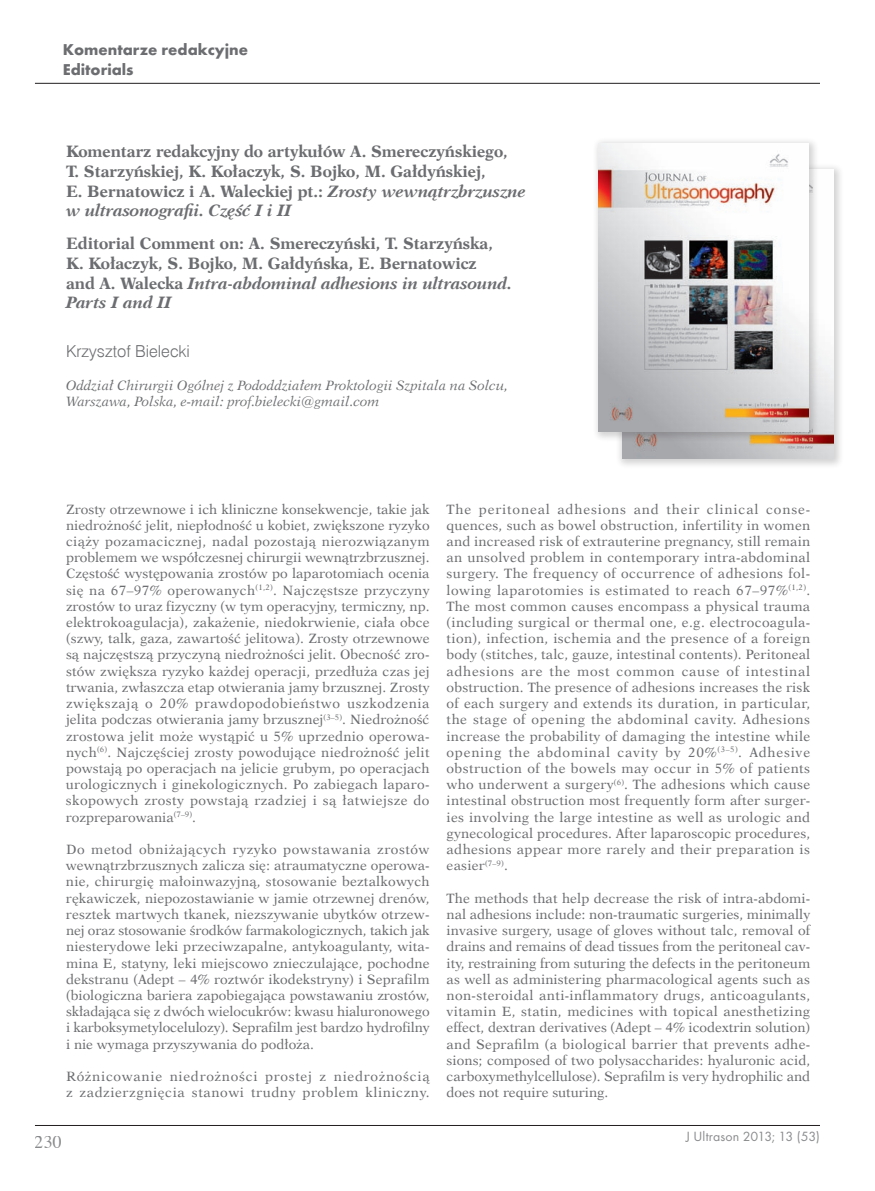
<style>
.page{position:relative;width:875px;height:1191px;background:#fff}
.page>*{position:absolute;margin:0;border:0;box-sizing:border-box;transform-origin:0 0}
.t1{font:18px "Times";color:#6c6d70}
.t2{font:700 16.5px/19.8px "Dutch 823 EU";color:#6c6d70}
.t3{font:16.5px "Swis 721 Lt EU Normal";color:#6c6d70}
.t4{font:700 16.35px/19.5px "Pfutura";color:#6c6d70}
.t5{font:13.8px "Pfutura";letter-spacing:.005em;color:#6c6d70}
.t6{font:13.5px/16.2px "Dutch 823 EU";letter-spacing:.03em;color:#6c6d70;text-align:justify}
.t7{font:italic 13.5px/16.2px "Dutch 823 EU";color:#6c6d70}
.t8{font:13.5px/16.2px "Dutch 823 EU";letter-spacing:.05em;color:#6c6d70}
.s1{font-style:italic}
</style>
<div class="page">
<hr style="left:35px;top:1124px;width:785px;height:1px;background:#231f20">
<hr style="left:35px;top:83px;width:785px;height:1px;background:#231f20">
<div style="left:615px;top:163px;width:229px;height:306px;background:#231f20;opacity:.2"></div>
<img style="left:622px;top:169px;width:211px;height:289px">
<div style="left:592px;top:137px;width:228px;height:305px;background:#231f20;opacity:.2"></div>
<img style="left:599px;top:144px;width:209px;height:287px">
<p class="t4" style="left:63px;top:40px;width:187px">Komentarze redakcyjne<br>Editorials</p>
<p class="t2" style="left:66px;top:142px;width:461px">Komentarz redakcyjny do artykułów A. Smereczyńskiego,<br>T. Starzyńskiej, K. Kołaczyk, S. Bojko, M. Gałdyńskiej,<br>E. Bernatowicz i A. Waleckiej pt.: <span class="s1">Zrosty wewnątrzbrzuszne w ultrasonografii. Część I i II</span></p>
<p class="t2" style="left:66px;top:234px;width:448px">Editorial Comment on: A. Smereczyński, T. Starzyńska, K. Kołaczyk, S. Bojko, M. Gałdyńska, E. Bernatowicz<br>and A. Walecka <span class="s1">Intra-abdominal adhesions in ultrasound.<br>Parts I and II</span></p>
<p class="t3" style="left:66px;top:340px;width:125px">Krzysztof Bielecki</p>
<p class="t7" style="left:66px;top:377px;width:443px">Oddział Chirurgii Ogólnej z Pododdziałem Proktologii Szpitala na Solcu,<br>Warszawa, Polska, e‑mail: prof.bielecki@gmail.com</p>
<p class="t6" style="left:66px;top:501px;width:365px">Zrosty otrzewnowe i ich kliniczne konsekwencje, takie jak niedrożność jelit, niepłodność u kobiet, zwiększone ryzyko ciąży pozamacicznej, nadal pozostają nierozwiązanym problemem we współczesnej chirurgii wewnątrzbrzusznej.<br>Częstość występowania zrostów po laparotomiach ocenia się na 67–97% operowanych<sup>(1,2)</sup>. Najczęstsze przyczyny zrostów to uraz fizyczny (w tym operacyjny, termiczny, np. elektrokoagulacja), zakażenie, niedokrwienie, ciała obce (szwy, talk, gaza, zawartość jelitowa). Zrosty otrzewnowe są najczęstszą przyczyną niedrożności jelit. Obecność zro&shy;stów zwiększa ryzyko każdej operacji, przedłuża czas jej trwania, zwłaszcza etap otwierania jamy brzusznej. Zrosty zwiększają o 20% prawdopodobieństwo uszkodzenia jelita podczas otwierania jamy brzusznej<sup>(3–5)</sup>. Niedrożność zrostowa jelit może wystąpić u 5% uprzednio operowa&shy;nych<sup>(6)</sup>. Najczęściej zrosty powodujące niedrożność jelit powstają po operacjach na jelicie grubym, po operacjach urologicznych i ginekologicznych. Po zabiegach laparo&shy;skopowych zrosty powstają rzadziej i są łatwiejsze do rozpreparowania<sup>(7–9)</sup>.</p>
<p class="t6" style="left:66px;top:841px;width:365px">Do metod obniżających ryzyko powstawania zrostów wewnątrzbrzusznych zalicza się: atraumatyczne operowa&shy;nie, chirurgię małoinwazyjną, stosowanie beztalkowych rękawiczek, niepozostawianie w jamie otrzewnej drenów, resztek martwych tkanek, niezszywanie ubytków otrzew&shy;nej oraz stosowanie środków farmakologicznych, takich jak niesterydowe leki przeciwzapalne, antykoagulanty, wita&shy;mina E, statyny, leki miejscowo znieczulające, pochodne dekstranu (Adept – 4% roztwór ikodekstryny) i Seprafilm (biologiczna bariera zapobiegająca powstawaniu zrostów, składająca się z dwóch wielocukrów: kwasu hialuronowego i karboksymetylocelulozy). Seprafilm jest bardzo hydrofilny i nie wymaga przyszywania do podłoża.</p>
<p class="t8" style="left:66px;top:1068px;width:365px">Różnicowanie niedrożności prostej z niedrożnością z zadzierzgnięcia stanowi trudny problem kliniczny.</p>
<p class="t6" style="left:446px;top:501px;width:365px">The peritoneal adhesions and their clinical conse&shy;quences, such as bowel obstruction, infertility in women and increased risk of extrauterine pregnancy, still remain an unsolved problem in contemporary intra-abdominal surgery. The frequency of occurrence of adhesions fol&shy;lowing laparotomies is estimated to reach 67–97%<sup>(1,2)</sup>.<br>The most common causes encompass a physical trauma (including surgical or thermal one, e.g. electrocoagula&shy;tion), infection, ischemia and the presence of a foreign body (stitches, talc, gauze, intestinal contents). Peritoneal adhesions are the most common cause of intestinal obstruction. The presence of adhesions increases the risk of each surgery and extends its duration, in particular, the stage of opening the abdominal cavity. Adhesions increase the probability of damaging the intestine while opening the abdominal cavity by 20%<sup>(3–5)</sup>. Adhesive obstruction of the bowels may occur in 5% of patients who underwent a surgery<sup>(6)</sup>. The adhesions which cause intestinal obstruction most frequently form after surger&shy;ies involving the large intestine as well as urologic and gynecological procedures. After laparoscopic procedures, adhesions appear more rarely and their preparation is easier<sup>(7–9)</sup>.</p>
<p class="t6" style="left:447px;top:889px;width:365px">The methods that help decrease the risk of intra-abdomi&shy;nal adhesions include: non-traumatic surgeries, minimally invasive surgery, usage of gloves without talc, removal of drains and remains of dead tissues from the peritoneal cav&shy;ity, restraining from suturing the defects in the peritoneum as well as administering pharmacological agents such as non-steroidal anti-inflammatory drugs, anticoagulants, vitamin E, statin, medicines with topical anesthetizing effect, dextran derivatives (Adept – 4% icodextrin solution) and Seprafilm (a biological barrier that prevents adhe&shy;sions; composed of two polysaccharides: hyaluronic acid, carboxymethylcellulose). Seprafilm is very hydrophilic and does not require suturing.</p>
<h1 class="t1" style="left:35px;top:1125px;width:28px">230</h1>
<p class="t5" style="left:686px;top:1127px;width:136px">J Ultrason 2013; 13 (53)</p>
</div>
